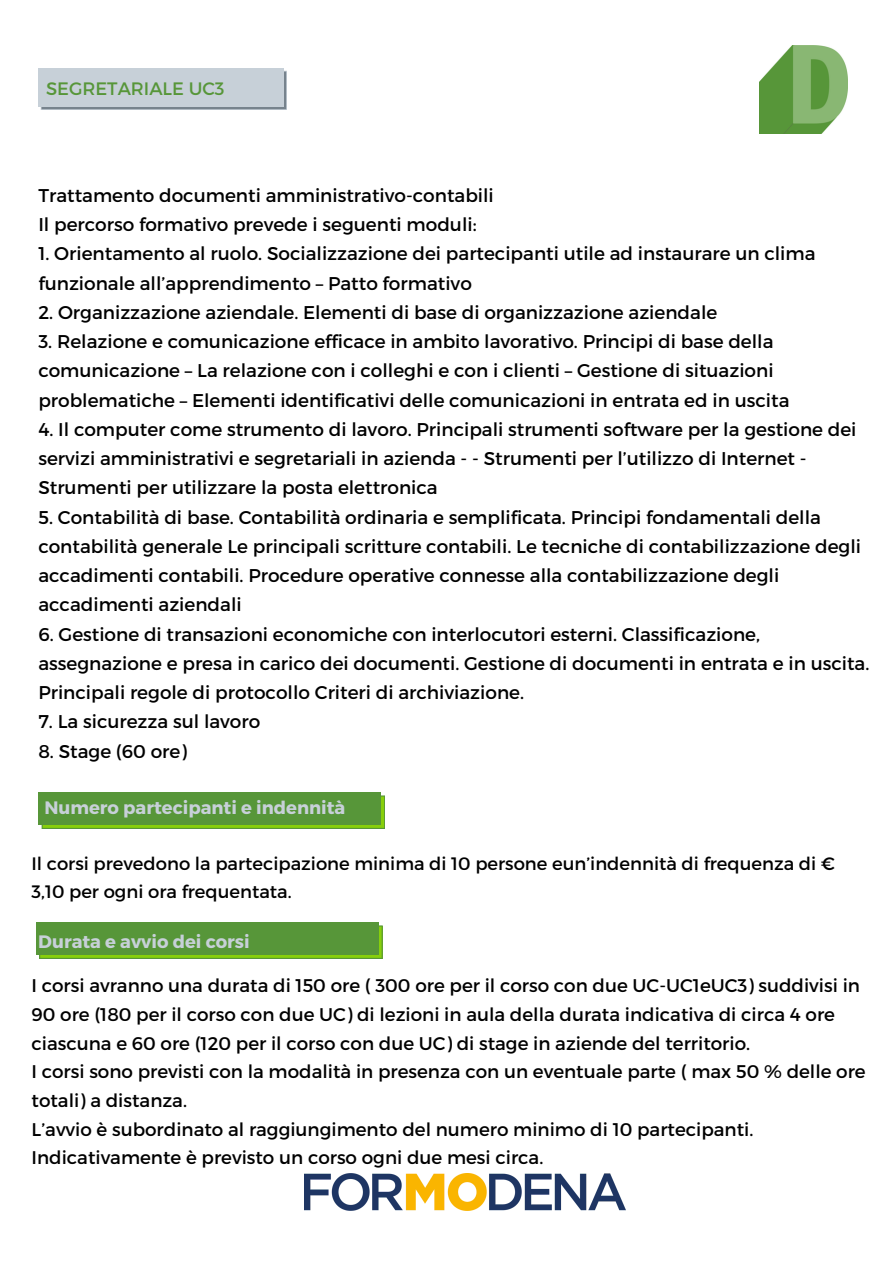
<style>
.page{position:relative;width:893px;height:1264px;background:#fff}
.page>*{position:absolute;margin:0;border:0;box-sizing:border-box;transform-origin:0 0}
.t1{font:18.45px/29.2px "Montserrat";color:#000}
.t2{font:18.3px/28.7px "Montserrat";color:#000}
.t3{font:18px/28px "Montserrat";color:#000}
.t4{font:700 18px "Montserrat";color:#c7d0d8}
.t5{font:18px "Montserrat";color:#579639}
</style>
<div class="page">
<img style="left:304px;top:1173px;width:321px;height:37px">
<img style="left:759px;top:45px;width:88px;height:88px">
<svg style="left:42px;top:795px;width:343px;height:34px;background:#73b71d"></svg>
<div style="left:38px;top:792px;width:343px;height:32px;background:#579639"></div>
<svg style="left:39px;top:925px;width:344px;height:34px;background:#72b61e"></svg>
<div style="left:36px;top:922px;width:342px;height:32px;background:#579639"></div>
<svg style="left:41px;top:71px;width:246px;height:39px"></svg>
<div style="left:38px;top:68px;width:246px;height:39px;background:#c7d0d8"></div>
<p class="t5" style="left:46px;top:77px;width:180px">SEGRETARIALE UC3</p>
<p class="t1" style="left:38px;top:180px;width:457px">Trattamento documenti amministrativo-contabili</p>
<p class="t1" style="left:38px;top:209px;width:439px">Il percorso formativo prevede i seguenti moduli:</p>
<p class="t1" style="left:38px;top:238px;width:778px">1. Orientamento al ruolo. Socializzazione dei partecipanti utile ad instaurare un clima funzionale all’apprendimento – Patto formativo</p>
<p class="t1" style="left:38px;top:297px;width:680px">2. Organizzazione aziendale. Elementi di base di organizzazione aziendale</p>
<p class="t1" style="left:38px;top:326px;width:752px">3. Relazione e comunicazione efficace in ambito lavorativo. Principi di base della comunicazione – La relazione con i colleghi e con i clienti – Gestione di situazioni problematiche – Elementi identificativi delle comunicazioni in entrata ed in uscita</p>
<p class="t1" style="left:38px;top:414px;width:819px">4. Il computer come strumento di lavoro. Principali strumenti software per la gestione dei servizi amministrativi e segretariali in azienda - - Strumenti per l’utilizzo di Internet -<br>Strumenti per utilizzare la posta elettronica</p>
<p class="t1" style="left:38px;top:501px;width:824px">5. Contabilità di base. Contabilità ordinaria e semplificata. Principi fondamentali della contabilità generale Le principali scritture contabili. Le tecniche di contabilizzazione degli accadimenti contabili. Procedure operative connesse alla contabilizzazione degli accadimenti aziendali</p>
<p class="t1" style="left:38px;top:618px;width:832px">6. Gestione di transazioni economiche con interlocutori esterni. Classificazione, assegnazione e presa in carico dei documenti. Gestione di documenti in entrata e in uscita.<br>Principali regole di protocollo Criteri di archiviazione.</p>
<p class="t1" style="left:38px;top:706px;width:223px">7. La sicurezza sul lavoro</p>
<p class="t1" style="left:38px;top:735px;width:150px">8. Stage (60 ore)</p>
<p class="t4" style="left:44px;top:795px;width:302px">Numero partecipanti e indennità</p>
<p class="t3" style="left:32px;top:849px;width:805px">Il corsi prevedono la partecipazione minima di 10 persone eun’indennità di frequenza di €<br>3,10 per ogni ora frequentata.</p>
<p class="t4" style="left:38px;top:929px;width:213px">Durata e avvio dei corsi</p>
<p class="t2" style="left:32px;top:970px;width:829px">I corsi avranno una durata di 150 ore ( 300 ore per il corso con due UC-UC1eUC3) suddivisi in<br>90 ore (180 per il corso con due UC) di lezioni in aula della durata indicativa di circa 4 ore ciascuna e 60 ore (120 per il corso con due UC) di stage in aziende del territorio.</p>
<p class="t2" style="left:32px;top:1056px;width:835px">I corsi sono previsti con la modalità in presenza con un eventuale parte ( max 50 % delle ore totali) a distanza.</p>
<p class="t2" style="left:32px;top:1113px;width:723px">L’avvio è subordinato al raggiungimento del numero minimo di 10 partecipanti.<br>Indicativamente è previsto un corso ogni due mesi circa.</p>
</div>
